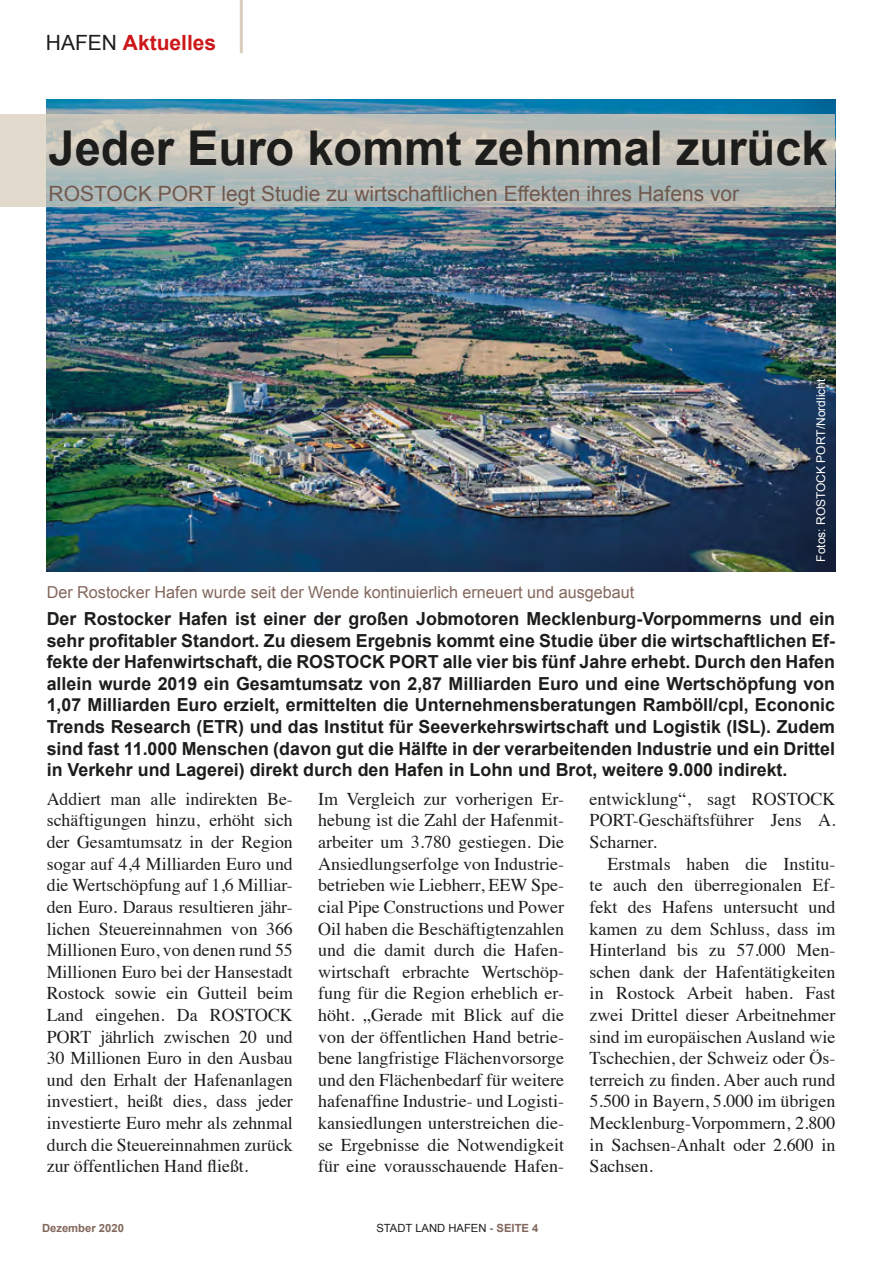
<style>
.page{position:relative;width:893px;height:1263px;background:#fff}
.page>*{position:absolute;margin:0;border:0;box-sizing:border-box;transform-origin:0 0}
.t1{font:700 48px "Arial";color:#1d1d1b}
.t2{font:21px "Arial";color:#70594f}
.t3{font:700 21px "Arial";color:#cd1719}
.t4{font:18px/21.6px "Times";color:#1d1d1b;text-align:justify}
.t5{font:700 18px/21.6px "Arial";color:#1d1d1b;text-align:justify}
.t6{font:16.5px "Arial";color:#82675c}
.t7{font:12px "Arial";color:#fff}
.t8{font:11.25px "Arial";color:#1d1d1b}
.t9{font:700 11.25px "Arial";color:#82675c}
.s1{font-weight:400;color:#1d1d1b}
.s2{font-weight:700;color:#82675c}
</style>
<div class="page">
<hr style="left:240px;top:0;width:3px;height:53px;background:#d9cebd">
<img style="left:47px;top:99px;width:788px;height:472px">
<svg style="left:0;top:114px;width:835px;height:93px;background:#bec0ba"></svg>
<p class="t3" style="left:46px;top:29px;width:172px"><span class="s1">HAFEN</span> Aktuelles</p>
<h1 class="t1" style="left:49px;top:116px;width:780px">Jeder Euro kommt zehnmal zurück</h1>
<p class="t2" style="left:49px;top:180px;width:692px">ROSTOCK PORT legt Studie zu wirtschaftlichen Effekten ihres Hafens vor</p>
<p class="t6" style="left:47px;top:581px;width:589px">Der Rostocker Hafen wurde seit der Wende kontinuierlich erneuert und ausgebaut</p>
<p class="t7" style="left:813px;top:562px;width:184px;rotate:-90deg">Fotos: ROSTOCK PORT/Nordlicht</p>
<p class="t5" style="left:47px;top:608px;width:790px">Der Rostocker Hafen ist einer der großen Jobmotoren Mecklenburg-Vorpommerns und ein sehr profitabler Standort. Zu diesem Ergebnis kommt eine Studie über die wirtschaftlichen Ef&shy;fekte der Hafenwirtschaft, die ROSTOCK PORT alle vier bis fünf Jahre erhebt. Durch den Hafen allein wurde 2019 ein Gesamtumsatz von 2,87 Milliarden Euro und eine Wertschöpfung von 1,07 Milliarden Euro erzielt, ermittelten die Unternehmensberatungen Ramböll/cpl, Econonic Trends Research (ETR) und das Institut für Seeverkehrswirtschaft und Logistik (ISL). Zudem sind fast 11.000 Menschen (davon gut die Hälfte in der verarbeitenden Industrie und ein Drittel in Verkehr und Lagerei) direkt durch den Hafen in Lohn und Brot, weitere 9.000 indirekt.</p>
<p class="t4" style="left:47px;top:786px;width:248px">Addiert man alle indirekten Be&shy;schäftigungen hinzu, erhöht sich der Gesamtumsatz in der Region sogar auf 4,4 Milliarden Euro und die Wertschöpfung auf 1,6 Milliar&shy;den Euro. Daraus resultieren jähr&shy;lichen Steuereinnahmen von 366<br>Millionen Euro, von denen rund 55<br>Millionen Euro bei der Hansestadt Rostock sowie ein Gutteil beim Land eingehen. Da ROSTOCK PORT jährlich zwischen 20 und 30 Millionen Euro in den Ausbau und den Erhalt der Hafenanlagen investiert, heißt dies, dass jeder investierte Euro mehr als zehnmal durch die Steuereinnahmen zurück zur öffentlichen Hand fließt.</p>
<p class="t4" style="left:590px;top:786px;width:247px">entwicklung“, sagt ROSTOCK PORT-Geschäftsführer Jens A.<br>Scharner.</p>
<p class="t4" style="left:590px;top:851px;width:247px;text-indent:18px">Erstmals haben die Institu&shy;te auch den überregionalen Ef&shy;fekt des Hafens untersucht und kamen zu dem Schluss, dass im Hinterland bis zu 57.000 Men&shy;schen dank der Hafentätigkeiten in Rostock Arbeit haben. Fast zwei Drittel dieser Arbeitnehmer sind im europäischen Ausland wie Tschechien, der Schweiz oder Ös&shy;terreich zu finden. Aber auch rund 5.500 in Bayern, 5.000 im übrigen Mecklenburg-Vorpommern, 2.800 in Sachsen-Anhalt oder 2.600 in Sachsen.</p>
<p class="t4" style="left:318px;top:786px;width:247px">Im Vergleich zur vorherigen Er&shy;hebung ist die Zahl der Hafenmit&shy;arbeiter um 3.780 gestiegen. Die Ansiedlungserfolge von Industrie&shy;betrieben wie Liebherr, EEW Spe&shy;cial Pipe Constructions und Power Oil haben die Beschäftigtenzahlen und die damit durch die Hafen&shy;wirtschaft erbrachte Wertschöp&shy;fung für die Region erheblich er&shy;höht. „Gerade mit Blick auf die von der öffentlichen Hand betrie&shy;bene langfristige Flächenvorsorge und den Flächenbedarf für weitere hafenaffine Industrie- und Logisti&shy;kansiedlungen unterstreichen die&shy;se Ergebnisse die Notwendigkeit für eine vorausschauende Hafen-</p>
<p class="t9" style="left:42px;top:1221px;width:83px">Dezember 2020</p>
<p class="t8" style="left:376px;top:1221px;width:164px">STADT LAND HAFEN - <span class="s2">SEITE 4</span></p>
</div>
